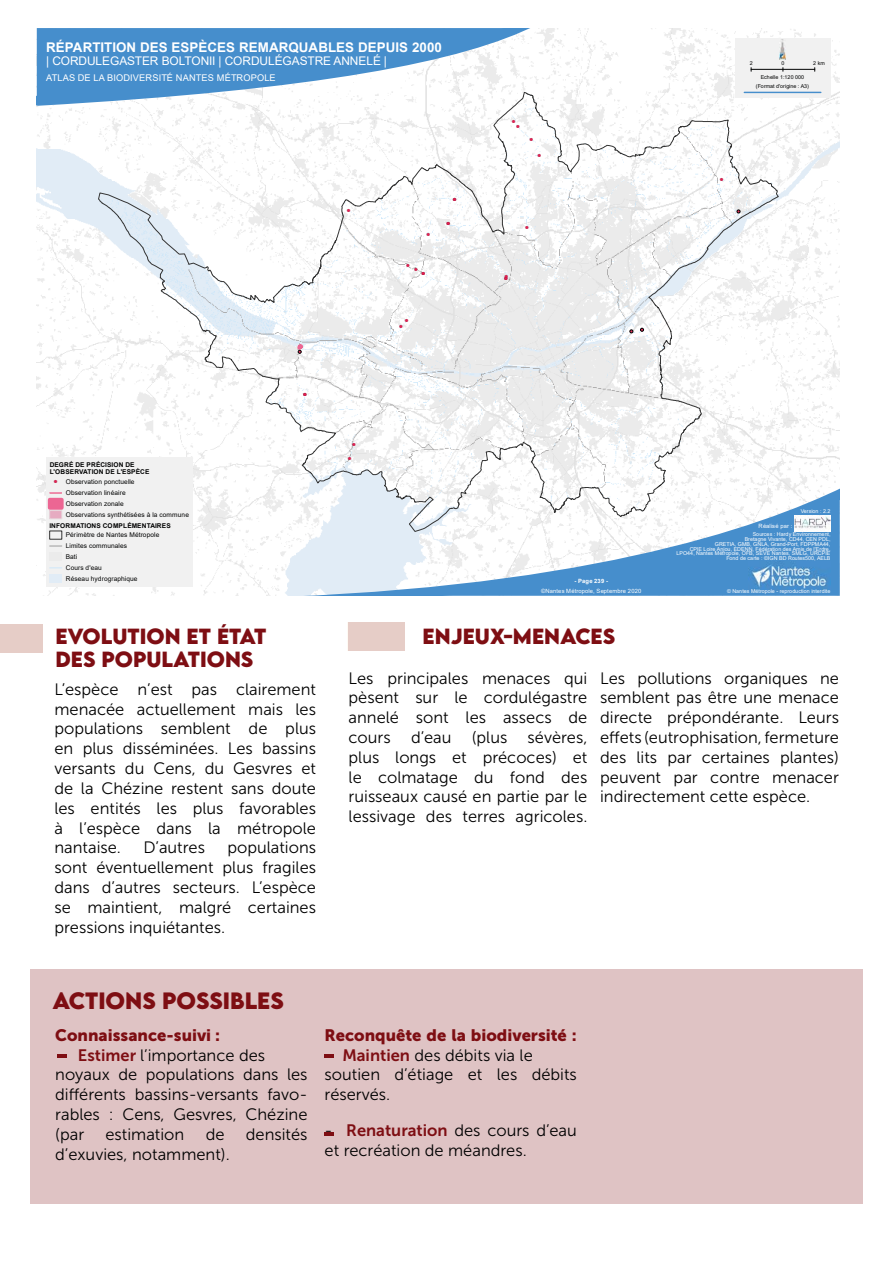
<style>
.page{position:relative;width:893px;height:1263px;background:#fff}
.page>*{position:absolute;margin:0;border:0;box-sizing:border-box;transform-origin:0 0}
.t1{font:700 21px "LEMONMILK";color:#7e0e13}
.t2{font:700 19.5px/23.4px "LEMONMILK";color:#7e0e13}
.t3{font:16.5px/19.8px "Museo Sans 300";color:#000;text-align:justify}
.t4{font:16.5px "Museo Sans 900";color:#7e0e13}
.t5{font:700 13.35px "Arial";letter-spacing:.005em;color:#fff}
.t6{font:11.85px "Arial";letter-spacing:-.01em;color:#fff}
.t7{font:9.3px "Arial";letter-spacing:.015em;color:#fff}
.t8{font:6.6px/10.9px "Arial";color:#010202}
.t9{font:700 6.6px/7.8px "Arial";letter-spacing:.02em;color:#010202}
.t10{font:5.85px "Arial";letter-spacing:.025em;color:#fff}
.t11{font:700 5.85px "Arial";letter-spacing:.025em;color:#fff}
.t12{font:5.4px/4.8px "Arial";color:#fff;text-align:right}
.t13{font:5.4px "Arial";color:#010202}
.t14{font:4.35px "ESRI Default Marker";color:#e61f52}
.s1{color:#010202}
.s2{font-family:"Museo Sans 700";color:#7e0e13}
</style>
<div class="page">
<div style="left:30px;top:969px;width:833px;height:235px;background:#dfc3c4"></div>
<img style="left:43px;top:29px;width:797px;height:567px">
<svg style="left:275px;top:470px;width:565px;height:126px"></svg>
<div style="left:735px;top:38px;width:95px;height:60px;background:#f1f1f1"></div>
<hr style="left:744px;top:92px;width:77px;height:1px;background:#468ecc">
<hr style="left:751px;top:69px;width:64px;height:1px;background:#010202">
<div style="left:46px;top:457px;width:147px;height:129px;background:#f1f1f1"></div>
<div style="left:49px;top:531px;width:13px;height:8px;border:1px solid #343434"></div>
<svg style="left:50px;top:546px;width:12px;height:1px"></svg>
<div style="left:50px;top:553px;width:12px;height:8px;background:#ebebeb"></div>
<svg style="left:50px;top:568px;width:12px;height:1px"></svg>
<div style="left:50px;top:575px;width:12px;height:8px;background:#e1ecf6"></div>
<img style="left:749px;top:561px;width:81px;height:30px">
<img style="left:794px;top:515px;width:36px;height:16px">
<svg style="left:325px;top:1054px;width:9px;height:4px"></svg>
<svg style="left:325px;top:1132px;width:9px;height:3px"></svg>
<div style="left:0;top:624px;width:43px;height:28px;background:#e6cdc7"></div>
<div style="left:348px;top:623px;width:57px;height:28px;background:#e6cdc7"></div>
<svg style="left:37px;top:28px;width:747px;height:504px"></svg>
<svg style="left:57px;top:1054px;width:9px;height:4px"></svg>
<p class="t5" style="left:46px;top:38px;width:397px">RÉPARTITION DES ESPÈCES REMARQUABLES DEPUIS 2000</p>
<p class="t7" style="left:46px;top:72px;width:231px">ATLAS DE LA BIODIVERSITÉ NANTES MÉTROPOLE</p>
<p class="t6" style="left:46px;top:53px;width:342px">| CORDULEGASTER BOLTONII | CORDULÉGASTRE ANNELÉ |</p>
<p class="t14" style="left:347px;top:208px;width:5px">!<span class="s1">(</span></p>
<p class="t14" style="left:453px;top:197px;width:5px">!<span class="s1">(</span></p>
<p class="t9" style="left:50px;top:460px;width:101px">DEGRÉ DE PRÉCISION DE<br>L'OBSERVATION DE L'ESPÈCE</p>
<p class="t14" style="left:54px;top:479px;width:5px">!<span class="s1">(</span></p>
<p class="t8" style="left:66px;top:476px;width:125px">Observation ponctuelle<br>Observation linéaire<br>Observation zonale<br>Observations synthétisées à la commune</p>
<p class="t9" style="left:50px;top:522px;width:123px">INFORMATIONS COMPLÉMENTAIRES</p>
<p class="t8" style="left:66px;top:529px;width:95px">Périmètre de Nantes Métropole<br>Limites communales<br>Bati<br>Cours d'eau<br>Réseau hydrographique</p>
<p class="t14" style="left:304px;top:392px;width:5px">!<span class="s1">(</span></p>
<p class="t14" style="left:352px;top:442px;width:5px">!<span class="s1">(</span></p>
<p class="t14" style="left:348px;top:456px;width:5px">!<span class="s1">(</span></p>
<p class="t14" style="left:427px;top:232px;width:5px">!<span class="s1">(</span></p>
<p class="t14" style="left:406px;top:262px;width:5px">!<span class="s1">(</span></p>
<p class="t14" style="left:415px;top:267px;width:5px">!<span class="s1">(</span></p>
<p class="t14" style="left:422px;top:270px;width:5px">!<span class="s1">(</span></p>
<p class="t14" style="left:447px;top:220px;width:5px">!<span class="s1">(</span></p>
<p class="t14" style="left:405px;top:318px;width:5px">!<span class="s1">(</span></p>
<p class="t14" style="left:400px;top:324px;width:5px">!<span class="s1">(</span></p>
<p class="t14" style="left:512px;top:118px;width:5px">!<span class="s1">(</span></p>
<p class="t14" style="left:517px;top:124px;width:5px">!<span class="s1">(</span></p>
<p class="t14" style="left:530px;top:137px;width:5px">!<span class="s1">(</span></p>
<p class="t14" style="left:538px;top:153px;width:5px">!<span class="s1">(</span></p>
<p class="t14" style="left:526px;top:225px;width:5px">!<span class="s1">(</span></p>
<p class="t14" style="left:505px;top:274px;width:5px">!<span class="s1">(</span></p>
<p class="t14" style="left:504px;top:276px;width:5px">!<span class="s1">(</span></p>
<p class="t13" style="left:750px;top:59px;width:4px">2</p>
<p class="t13" style="left:781px;top:59px;width:4px">0</p>
<p class="t13" style="left:813px;top:59px;width:13px">2 km</p>
<p class="t13" style="left:761px;top:73px;width:45px">Echelle 1:120 000</p>
<p class="t13" style="left:756px;top:82px;width:55px">(Format d'origine : A3)</p>
<p class="t14" style="left:720px;top:177px;width:5px">!<span class="s1">(</span></p>
<p class="t11" style="left:574px;top:577px;width:35px">- Page 239 -</p>
<p class="t10" style="left:541px;top:586px;width:102px">©Nantes Métropole, Septembre 2020</p>
<p class="t10" style="left:759px;top:521px;width:35px">Réalisé par :</p>
<p class="t12" style="left:801px;top:509px;width:31px">Version : 2.2</p>
<p class="t12" style="left:677px;top:532px;width:155px">Sources : Hardy Environnement,<br>Bretagne Vivante, CD44, CEN PDL,<br>GRETIA, GMB, GNLA, Grand-Port, FDPPMA44,<br>CPIE Loire Anjou, EDENN, Fédération des Amis de l'Erdre, LPO44, Nantes Métropole, OFB, SEVE Nantes, SMLG, URCPIE Fond de carte : ©IGN BD Routes500, AELB</p>
<p class="t12" style="left:727px;top:588px;width:105px">© Nantes Métropole - reproduction interdite</p>
<p class="t2" style="left:55px;top:624px;width:213px">EVOLUTION ET ÉTAT<br>DES POPULATIONS</p>
<p class="t3" style="left:54px;top:679px;width:263px">L’espèce n’est pas clairement menacée actuellement mais les populations semblent de plus en plus disséminées. Les bassins versants du Cens, du Gesvres et de la Chézine restent sans doute les entités les plus favorables à l’espèce dans la métropole nantaise.</p>
<p class="t3" style="left:143px;top:838px;width:63px">D’autres</p>
<p class="t3" style="left:54px;top:838px;width:263px;text-indent:173px">populations sont éventuellement plus fragiles dans d’autres secteurs. L’espèce se maintient, malgré certaines pressions inquiétantes.</p>
<p class="t2" style="left:422px;top:624px;width:194px">ENJEUX-MENACES</p>
<p class="t3" style="left:349px;top:668px;width:240px">Les principales menaces qui pèsent sur le cordulégastre annelé sont les assecs de cours d’eau (plus sévères, plus longs et précoces) et le colmatage du fond des ruisseaux causé en partie par le lessivage des terres agricoles.</p>
<p class="t3" style="left:600px;top:668px;width:240px">Les pollutions organiques ne semblent pas être une menace directe prépondérante. Leurs effets (eutrophisation, fermeture des lits par certaines plantes) peuvent par contre menacer indirectement cette espèce.</p>
<p class="t1" style="left:52px;top:986px;width:233px">ACTIONS POSSIBLES</p>
<p class="t4" style="left:55px;top:1026px;width:166px">Connaissance-suivi :</p>
<p class="t3" style="left:55px;top:1045px;width:254px;text-align:left;text-indent:23px"><span class="s2">Estimer</span> l’importance des noyaux de populations dans les différents bassins-versants favo&shy;rables : Cens, Gesvres, Chézine (par</p>
<p class="t3" style="left:106px;top:1124px;width:80px">estimation</p>
<p class="t3" style="left:206px;top:1124px;width:20px">de</p>
<p class="t3" style="left:246px;top:1124px;width:63px">densités</p>
<p class="t3" style="left:55px;top:1144px;width:176px">d’exuvies, notamment).</p>
<p class="t4" style="left:325px;top:1026px;width:254px">Reconquête de la biodiversité :</p>
<p class="t3" style="left:325px;top:1045px;width:254px;text-align:left;text-indent:18px"><span class="s2">Maintien</span> des débits via le soutien d’étiage et les débits réservés.</p>
<p class="t3" style="left:325px;top:1121px;width:254px">- <span class="s2">Renaturation</span> des cours d’eau et recréation de méandres.</p>
</div>
